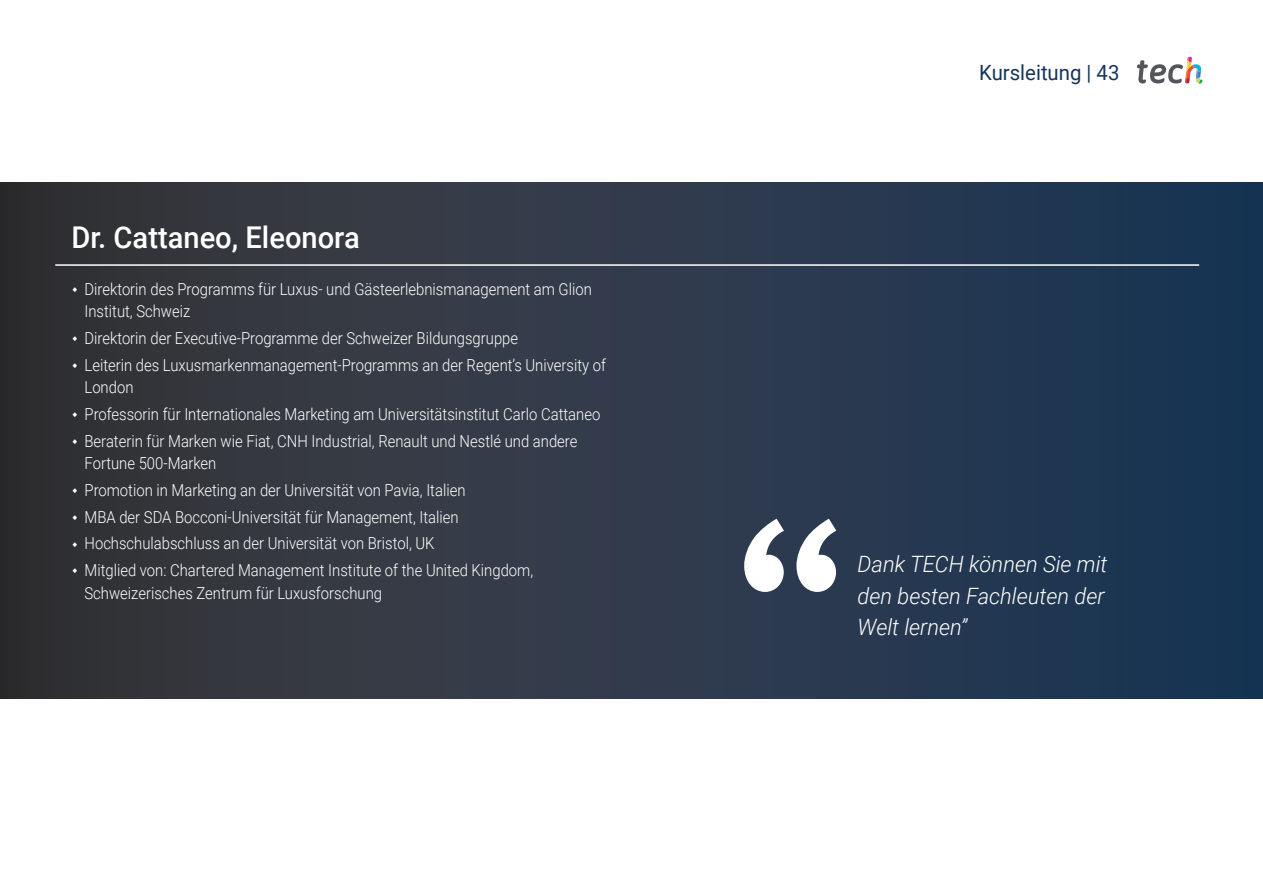
<style>
.page{position:relative;width:1263px;height:893px;background:#fff}
.page>*{position:absolute;margin:0;border:0;box-sizing:border-box;transform-origin:0 0}
.t1{font:500 30px "Roboto";color:#fff}
.t2{font:italic 300 22.5px/31.5px "Roboto";color:#fff}
.t3{font:21px "Roboto";color:#17355b}
.t4{font:300 16.5px/26.7px "Roboto";color:#fff;scale:.9 1}
</style>
<div class="page">
<div style="left:0;top:182px;width:1263px;height:516px;background:linear-gradient(to right,#3a3638,#1d3959)"></div>
<hr style="left:55px;top:264px;width:1144px;height:2px;background:#fff">
<svg style="left:744px;top:519px;width:92px;height:73px"></svg>
<svg style="left:1137px;top:57px;width:65px;height:27px"></svg>
<svg style="left:73px;top:287px;width:4px;height:5px"></svg>
<svg style="left:73px;top:336px;width:4px;height:5px"></svg>
<svg style="left:73px;top:363px;width:4px;height:5px"></svg>
<svg style="left:73px;top:412px;width:4px;height:5px"></svg>
<svg style="left:73px;top:439px;width:4px;height:5px"></svg>
<svg style="left:73px;top:488px;width:4px;height:5px"></svg>
<svg style="left:73px;top:515px;width:4px;height:5px"></svg>
<svg style="left:73px;top:542px;width:4px;height:5px"></svg>
<svg style="left:73px;top:568px;width:4px;height:5px"></svg>
<h1 class="t1" style="left:71px;top:216px;width:290px">Dr. Cattaneo, Eleonora</h1>
<p class="t4" style="left:85px;top:277px;width:565px;line-height:22.5px">Direktorin des Programms für Luxus- und Gästeerlebnismanagement am Glion<br>Institut, Schweiz</p>
<p class="t4" style="left:85px;top:324px;width:581px">Direktorin der Executive-Programme der Schweizer Bildungsgruppe<br>Leiterin des Luxusmarkenmanagement-Programms an der Regent’s University of</p>
<p class="t4" style="left:85px;top:373px;width:575px">London<br>Professorin für Internationales Marketing am Universitätsinstitut Carlo Cattaneo<br>Beraterin für Marken wie Fiat, CNH Industrial, Renault und Nestlé und andere</p>
<p class="t4" style="left:85px;top:449px;width:500px">Fortune 500-Marken<br>Promotion in Marketing an der Universität von Pavia, Italien<br>MBA der SDA Bocconi-Universität für Management, Italien Hochschulabschluss an der Universität von Bristol, UK<br>Mitglied von: Chartered Management Institute of the United Kingdom,</p>
<p class="t4" style="left:85px;top:579px;width:332px">Schweizerisches Zentrum für Luxusforschung</p>
<p class="t3" style="left:979px;top:57px;width:142px">Kursleitung | 43</p>
<h2 class="t2" style="left:857px;top:548px;width:251px">Dank TECH können Sie mit den besten Fachleuten der<br>Welt lernen”</h2>
</div>
